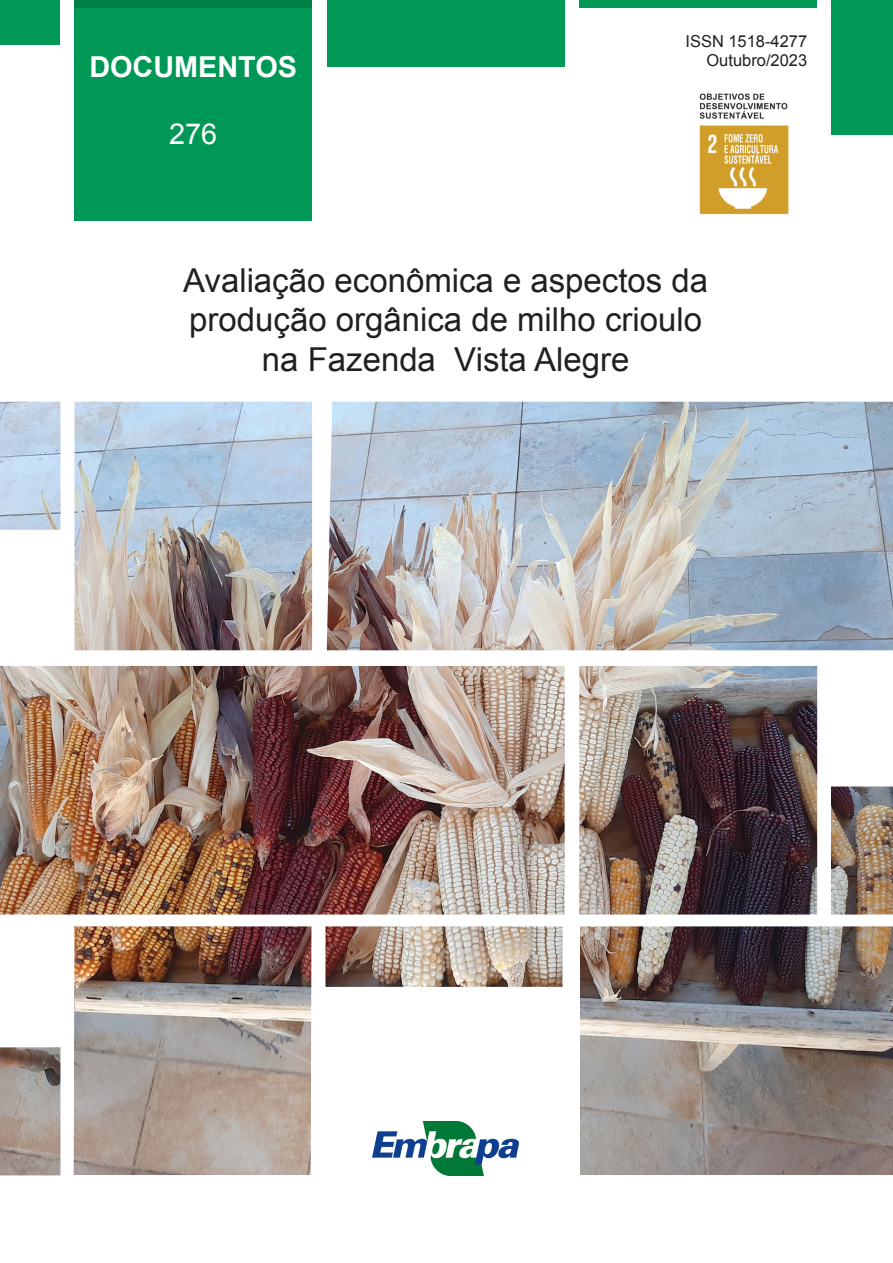
<style>
.page{position:relative;width:893px;height:1263px;background:#fff}
.page>*{position:absolute;margin:0;border:0;box-sizing:border-box;transform-origin:0 0}
.t1{font:33px/39.6px "Arial";color:#231f20;text-align:center}
.t2{font:700 28.8px "Arial";color:#fff}
.t3{font:28.8px "Arial";color:#fff}
.t4{font:16.5px/19.8px "Arial";color:#231f20;text-align:right}
</style>
<div class="page">
<div style="left:74px;top:0;width:238px;height:220px;background:#009856"></div>
<div style="left:327px;top:0;width:238px;height:66px;background:#009856"></div>
<div style="left:579px;top:0;width:238px;height:8px;background:#009856"></div>
<div style="left:74px;top:0;width:238px;height:8px;background:#007f46"></div>
<div style="left:832px;top:0;width:61px;height:135px;background:#009856"></div>
<div style="left:0;top:0;width:60px;height:45px;background:#009856"></div>
<img style="left:0;top:402px;width:893px;height:773px">
<img style="left:699px;top:93px;width:90px;height:122px">
<p class="t2" style="left:89px;top:48px;width:209px">DOCUMENTOS</p>
<p class="t3" style="left:169px;top:115px;width:50px">276</p>
<p class="t4" style="left:685px;top:31px;width:123px">ISSN 1518-4277<br>Outubro/2023</p>
<p class="t1" style="left:183px;top:261px;width:526px">Avaliação econômica e aspectos da produção orgânica de milho crioulo na Fazenda Vista Alegre</p>
</div>
